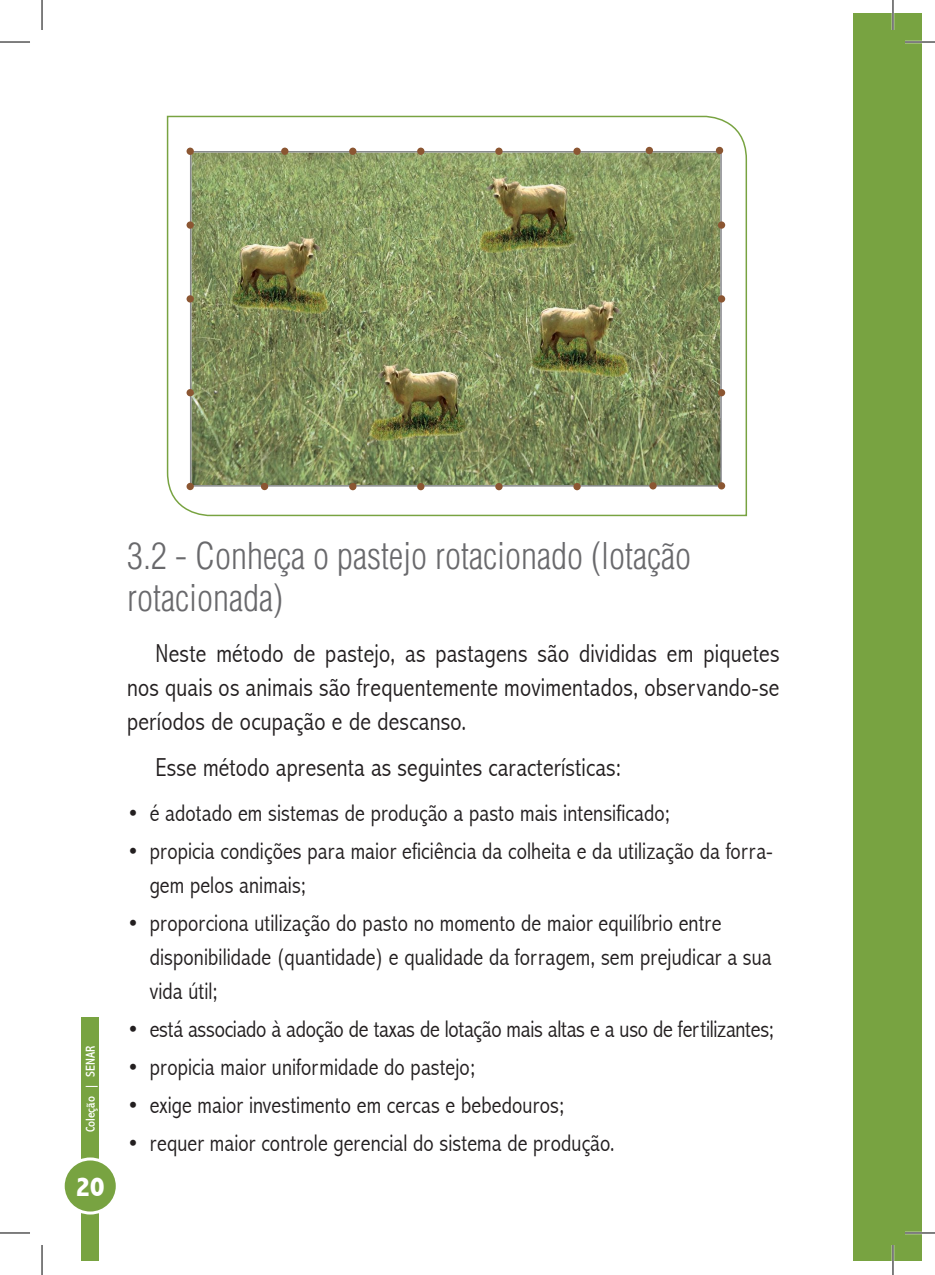
<style>
.page{position:relative;width:935px;height:1275px;background:#fff}
.page>*{position:absolute;margin:0;border:0;box-sizing:border-box;transform-origin:0 0}
.t1{font:300 condensed 36px/42px "Helvetica LT Std";color:#69696c}
.t2{font:800 condensed 28px "Abadi";color:#fff}
.t3{font:300 condensed 26px/34px "Abadi";letter-spacing:.01em;color:#231f20;text-align:justify}
.t4{font:300 condensed 24px/34px "Abadi";letter-spacing:.005em;color:#231f20}
.t5{font:condensed 13px "Abadi";color:#fff}
</style>
<div class="page">
<div style="left:82px;top:1017px;width:17px;height:244px;background:#78a341"></div>
<div style="left:63px;top:1159px;width:54px;height:54px;background:#78a341;border-radius:50%"></div>
<div style="left:62px;top:1157px;width:57px;height:57px;border:3px solid #fff;border-radius:50%"></div>
<div style="left:853px;top:14px;width:39px;height:1247px;background:#78a341"></div>
<div style="left:892px;top:14px;width:29px;height:1247px;background:#78a341"></div>
<svg style="left:166px;top:115px;width:581px;height:402px"></svg>
<svg style="left:190px;top:151px;width:531px;height:335px;background:#84925f"></svg>
<img style="left:227px;top:229px;width:103px;height:88px">
<img style="left:476px;top:168px;width:104px;height:89px">
<img style="left:368px;top:356px;width:103px;height:88px">
<img style="left:527px;top:292px;width:103px;height:88px">
<div style="left:715px;top:147px;width:8px;height:7px;background:#8b5632;border-radius:50%"></div>
<div style="left:717px;top:482px;width:8px;height:7px;background:#8b5632;border-radius:50%"></div>
<div style="left:186px;top:148px;width:8px;height:7px;background:#8b5632;border-radius:50%"></div>
<div style="left:186px;top:483px;width:8px;height:7px;background:#8b5632;border-radius:50%"></div>
<div style="left:281px;top:148px;width:7px;height:7px;background:#8b5632;border-radius:50%"></div>
<div style="left:261px;top:483px;width:7px;height:7px;background:#8b5632;border-radius:50%"></div>
<div style="left:573px;top:148px;width:7px;height:7px;background:#8b5632;border-radius:50%"></div>
<div style="left:573px;top:483px;width:7px;height:7px;background:#8b5632;border-radius:50%"></div>
<div style="left:495px;top:148px;width:7px;height:7px;background:#8b5632;border-radius:50%"></div>
<div style="left:495px;top:483px;width:7px;height:7px;background:#8b5632;border-radius:50%"></div>
<div style="left:417px;top:148px;width:7px;height:7px;background:#8b5632;border-radius:50%"></div>
<div style="left:417px;top:483px;width:7px;height:7px;background:#8b5632;border-radius:50%"></div>
<div style="left:349px;top:148px;width:7px;height:7px;background:#8b5632;border-radius:50%"></div>
<div style="left:349px;top:483px;width:7px;height:7px;background:#8b5632;border-radius:50%"></div>
<div style="left:649px;top:482px;width:7px;height:7px;background:#8b5632;border-radius:50%"></div>
<div style="left:186px;top:221px;width:8px;height:8px;background:#8b5632;border-radius:50%"></div>
<div style="left:186px;top:295px;width:8px;height:7px;background:#8b5632;border-radius:50%"></div>
<div style="left:186px;top:389px;width:8px;height:7px;background:#8b5632;border-radius:50%"></div>
<div style="left:717px;top:221px;width:8px;height:8px;background:#8b5632;border-radius:50%"></div>
<div style="left:717px;top:295px;width:8px;height:7px;background:#8b5632;border-radius:50%"></div>
<div style="left:717px;top:389px;width:8px;height:7px;background:#8b5632;border-radius:50%"></div>
<div style="left:645px;top:147px;width:8px;height:7px;background:#8b5632;border-radius:50%"></div>
<hr style="left:904px;top:41px;width:30px;height:2px;background:#fff">
<hr style="left:904px;top:1231px;width:30px;height:3px;background:#fff">
<hr style="left:891px;top:0;width:3px;height:30px;background:#fff">
<hr style="left:891px;top:1245px;width:3px;height:30px;background:#fff">
<hr style="left:0;top:42px;width:30px;height:1px;background:#000">
<hr style="left:904px;top:42px;width:30px;height:1px;background:#000">
<hr style="left:0;top:1232px;width:30px;height:1px;background:#000">
<hr style="left:904px;top:1232px;width:30px;height:1px;background:#000">
<hr style="left:42px;top:0;width:1px;height:30px;background:#000">
<hr style="left:42px;top:1245px;width:1px;height:30px;background:#000">
<hr style="left:892px;top:0;width:1px;height:30px;background:#000">
<hr style="left:892px;top:1245px;width:1px;height:30px;background:#000">
<p class="t5" style="left:83px;top:1132px;width:88px;rotate:-90deg">Coleção | SENAR</p>
<p class="t2" style="left:76px;top:1170px;width:30px">20</p>
<h1 class="t1" style="left:127px;top:535px;width:565px">3.2 - Conheça o pastejo rotacionado (lotação rotacionada)</h1>
<p class="t3" style="left:127px;top:636px;width:653px;text-indent:28px">Neste método de pastejo, as pastagens são divididas em piquetes nos quais os animais são frequentemente movimentados, observando-se períodos de ocupação e de descanso.</p>
<p class="t3" style="left:155px;top:750px;width:467px">Esse método apresenta as seguintes características:</p>
<p class="t4" style="left:127px;top:796px;width:544px">• é adotado em sistemas de produção a pasto mais intensificado;</p>
<p class="t4" style="left:150px;top:834px;width:624px;text-indent:-23px">• propicia condições para maior eficiência da colheita e da utilização da forra&shy;gem pelos animais;</p>
<p class="t4" style="left:150px;top:906px;width:623px;text-indent:-23px">• proporciona utilização do pasto no momento de maior equilíbrio entre disponibilidade (quantidade) e qualidade da forragem, sem prejudicar a sua vida útil;</p>
<p class="t4" style="left:127px;top:1012px;width:648px">• está associado à adoção de taxas de lotação mais altas e a uso de fertilizantes;</p>
<p class="t4" style="left:127px;top:1050px;width:349px">• propicia maior uniformidade do pastejo;</p>
<p class="t4" style="left:127px;top:1088px;width:438px">• exige maior investimento em cercas e bebedouros;</p>
<p class="t4" style="left:127px;top:1126px;width:489px">• requer maior controle gerencial do sistema de produção.</p>
</div>
